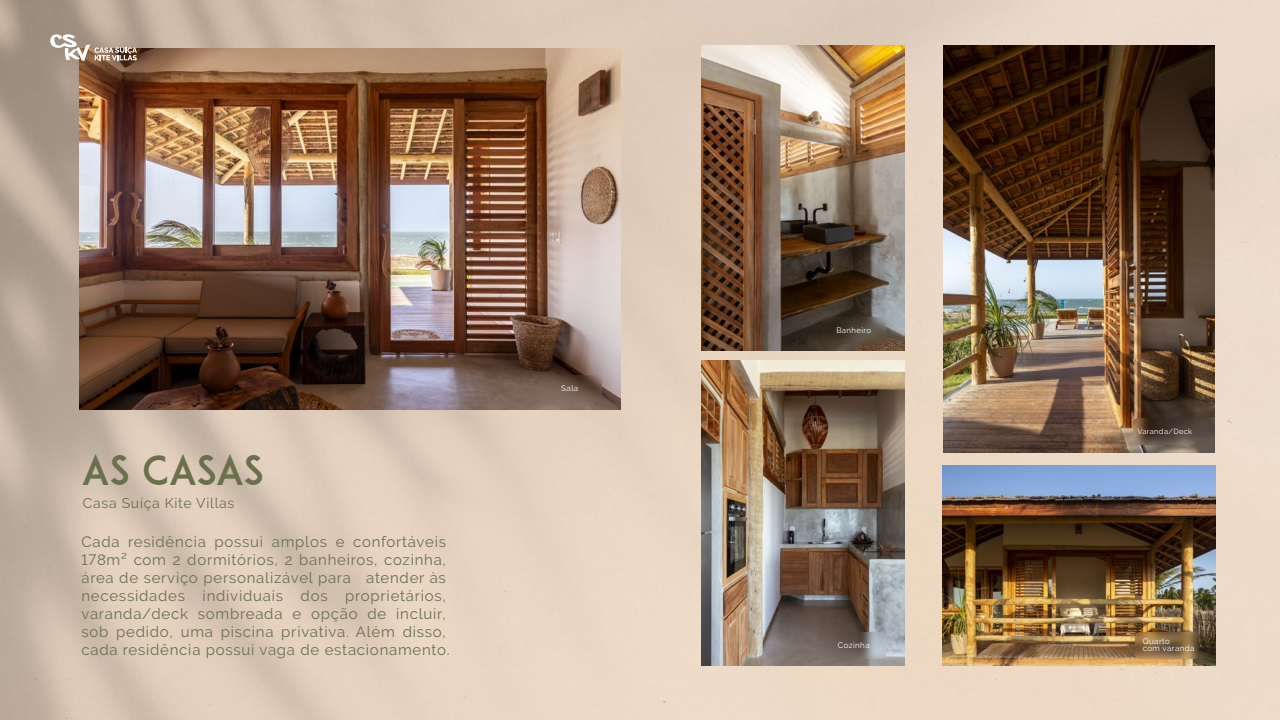
<style>
.page{position:relative;width:1280px;height:720px;background:#fff}
.page>*{position:absolute;margin:0;border:0;box-sizing:border-box;transform-origin:0 0}
.t1{font:40px "ADAM.CGPRO";letter-spacing:-.015em;color:#6a704c}
.t2{font:15px/18px "Raleway";letter-spacing:.05em;color:#6a704c}
.t3{font:14px "Raleway";letter-spacing:.05em;color:#6a704c}
.t4{font:8px/7.1px "Raleway";letter-spacing:.05em;color:#fff}
.t5{font:7.8px "Raleway";letter-spacing:.05em;color:#fff}
.t6{font:7.5px "Raleway";letter-spacing:.05em;color:#fff}
</style>
<div class="page">
<img style="left:0;top:0;width:1280px;height:719px">
<img style="left:79px;top:48px;width:542px;height:361px">
<img style="left:701px;top:45px;width:204px;height:306px">
<img style="left:701px;top:360px;width:204px;height:306px">
<img style="left:943px;top:45px;width:272px;height:407px">
<img style="left:942px;top:465px;width:274px;height:201px">
<img style="left:1135px;top:632px;width:64px;height:27px">
<img style="left:1133px;top:418px;width:64px;height:27px">
<img style="left:822px;top:632px;width:64px;height:27px">
<img style="left:822px;top:317px;width:64px;height:27px">
<img style="left:538px;top:375px;width:64px;height:27px">
<svg style="left:50px;top:34px;width:87px;height:27px"></svg>
<h1 class="t1" style="left:82px;top:446px;width:184px">AS CASAS</h1>
<p class="t3" style="left:83px;top:495px;width:153px">Casa Suíça Kite Villas</p>
<p class="t2" style="left:81px;top:533px;width:370px">Cada residência possui amplos e confortáveis 178m² com 2 dormitórios, 2 banheiros, cozinha, área de serviço personalizável para atender às necessidades individuais dos proprietários, varanda/deck sombreada e opção de incluir, sob pedido, uma piscina privativa. Além disso, cada residência possui vaga de estacionamento.</p>
<p class="t4" style="left:561px;top:385px;width:18px">Sala</p>
<p class="t5" style="left:836px;top:326px;width:36px">Banheiro</p>
<p class="t4" style="left:838px;top:642px;width:33px">Cozinha</p>
<p class="t6" style="left:1137px;top:427px;width:56px">Varanda/Deck</p>
<p class="t4" style="left:1143px;top:638px;width:53px">Quarto<br>com varanda</p>
</div>
